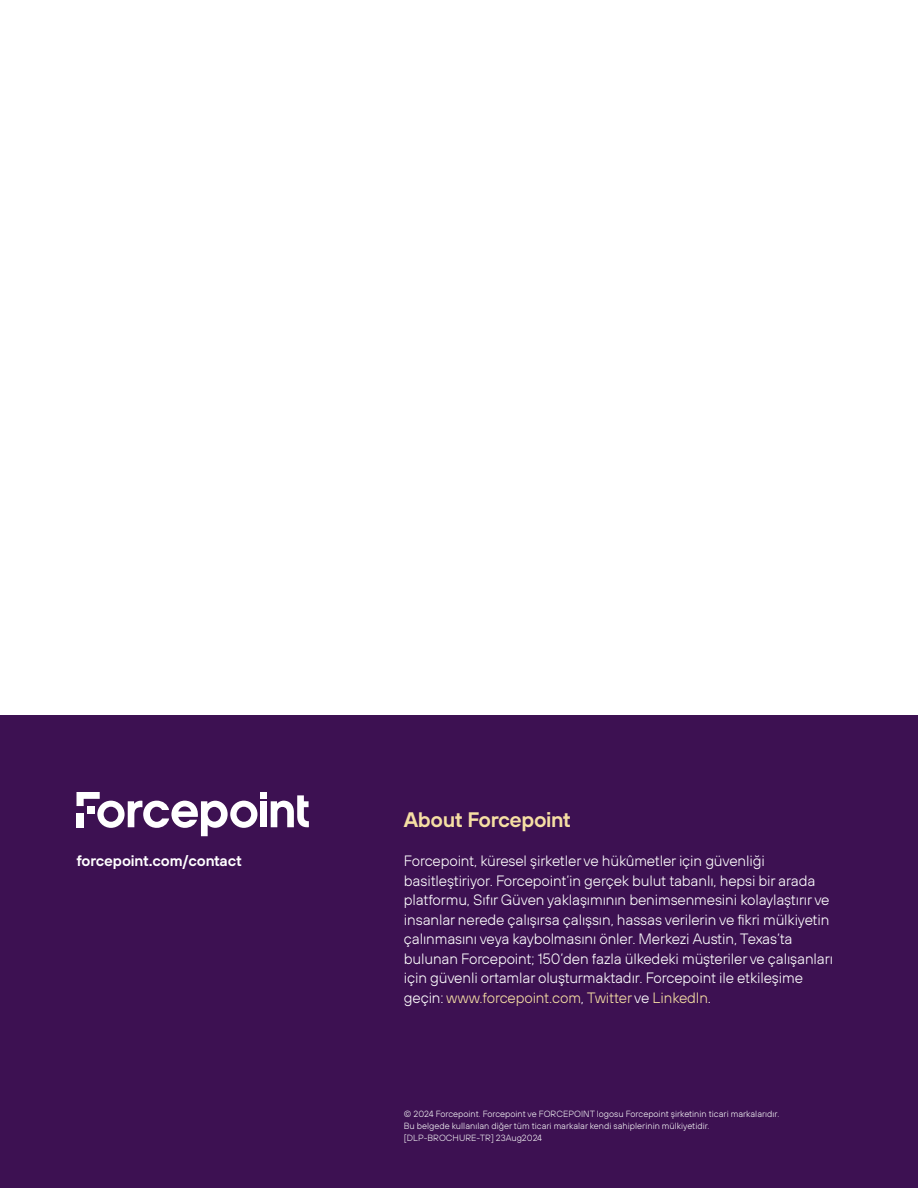
<style>
.page{position:relative;width:918px;height:1188px;background:#fff}
.page>*{position:absolute;margin:0;border:0;box-sizing:border-box;transform-origin:0 0}
.t1{font:600 21px "FP Sans";letter-spacing:-.02em;color:#f6dfa4}
.t2{font:300 15px/19.5px "FP Sans";letter-spacing:-.01em;color:#fff}
.t3{font:600 15px "FP Sans";letter-spacing:-.01em;color:#fff}
.t4{font:300 9px/12px "FP Sans";color:#f5f6f6}
.s1{color:#f6dfa4}
</style>
<div class="page">
<div style="left:0;top:716px;width:918px;height:472px;background:#3d1152"></div>
<div style="left:76px;top:813px;width:8px;height:14px;background:#fff"></div>
<div style="left:260px;top:792px;width:7px;height:6px;background:#fff"></div>
<div style="left:260px;top:801px;width:7px;height:26px;background:#fff"></div>
<svg style="left:271px;top:795px;width:38px;height:33px"></svg>
<svg style="left:77px;top:792px;width:180px;height:44px"></svg>
<h1 class="t1" style="left:404px;top:806px;width:169px">About Forcepoint</h1>
<p class="t3" style="left:76px;top:851px;width:167px">forcepoint.com/contact</p>
<p class="t2" style="left:404px;top:851px;width:431px">Forcepoint, küresel şirketler ve hükûmetler için güvenliği basitleştiriyor. Forcepoint’in gerçek bulut tabanlı, hepsi bir arada platformu, Sıfır Güven yaklaşımının benimsenmesini kolaylaştırır ve insanlar nerede çalışırsa çalışsın, hassas verilerin ve fikri mülkiyetin çalınmasını veya kaybolmasını önler. Merkezi Austin, Texas’ta bulunan Forcepoint; 150’den fazla ülkedeki müşteriler ve çalışanları için güvenli ortamlar oluşturmaktadır. Forcepoint ile etkileşime geçin: <span class="s1">www.forcepoint.com</span>, <span class="s1">Twitter</span> ve <span class="s1">LinkedIn</span>.</p>
<p class="t4" style="left:404px;top:1107px;width:377px">© 2024 Forcepoint. Forcepoint ve FORCEPOINT logosu Forcepoint şirketinin ticari markalarıdır.<br>Bu belgede kullanılan diğer tüm ticari markalar kendi sahiplerinin mülkiyetidir. [DLP-BROCHURE-TR] 23Aug2024</p>
</div>
